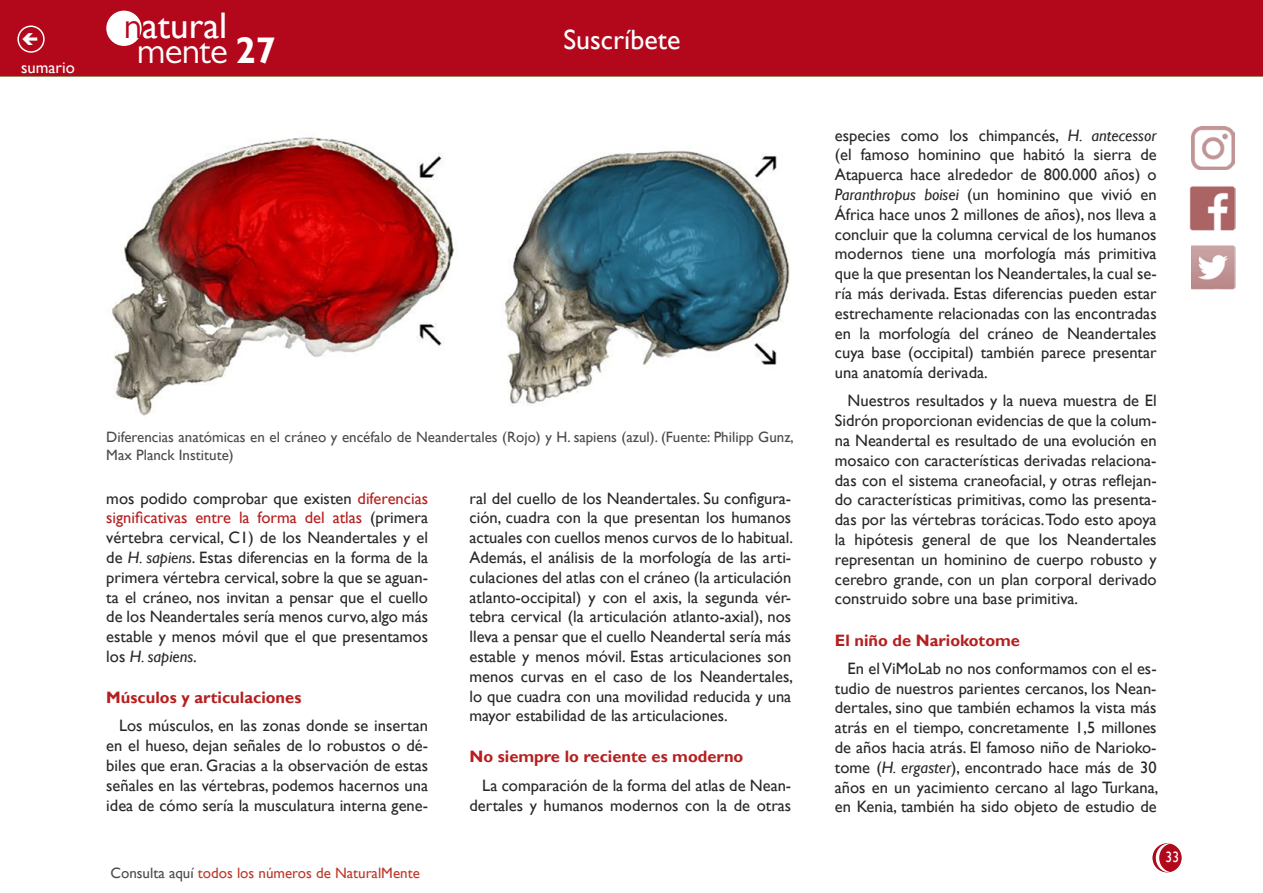
<style>
.page{position:relative;width:1263px;height:893px;background:#fff}
.page>*{position:absolute;margin:0;border:0;box-sizing:border-box;transform-origin:0 0}
.t1{font:37.05px "Gill Sans";color:#fff}
.t2{font:37.05px "Gill Sans MT Pro";letter-spacing:-.02em;color:#fff}
.t3{font:27.9px "Gill Sans";color:#fff}
.t4{font:16.5px/19.8px "Gill Sans";color:#282829;text-align:justify}
.t5{font:700 16.5px "Gill Sans";color:#b61f1f}
.t6{font:16.5px "Gill Sans";color:#fff}
.t7{font:15px/18px "Gill Sans";color:#4b4b4d}
.t8{font:15px "Gill Sans";color:#bd392b}
.t9{font:15px "Gill Sans";color:#fff;scale:.9 1}
.s1{font-family:"Gill Sans MT Pro";color:#b3071b}
.s2{font-family:"Gill Sans";font-weight:700}
.s3{color:#b61f1f}
.s4{font-style:italic}
.s5{color:#4b4b4d}
</style>
<div class="page">
<img style="left:1190px;top:186px;width:45px;height:44px">
<img style="left:1191px;top:246px;width:44px;height:44px">
<div style="left:1153px;top:844px;width:28px;height:28px;background:#b3071b;border-radius:50%"></div>
<div style="left:1152px;top:843px;width:29px;height:29px;border:2px solid #b3071b;border-radius:50%"></div>
<div style="left:0;top:0;width:1263px;height:76px;background:#b3071b"></div>
<div style="left:107px;top:11px;width:34px;height:34px;background:#fff;border-radius:50%"></div>
<div style="left:106px;top:11px;width:36px;height:35px;border:2px solid #fff;border-radius:50%"></div>
<svg style="left:1155px;top:843px;width:16px;height:29px"></svg>
<div style="left:17px;top:26px;width:28px;height:27px;border:2px solid #fff;border-radius:50%"></div>
<img style="left:1191px;top:127px;width:43px;height:43px">
<img style="left:112px;top:137px;width:678px;height:279px">
<p class="t6" style="left:21px;top:58px;width:55px">sumario</p>
<h1 class="t1" style="left:124px;top:4px;width:105px"><span class="s1">n</span>atural</h1>
<h1 class="t2" style="left:137px;top:29px;width:140px">mente <span class="s2">27</span></h1>
<h2 class="t3" style="left:563px;top:23px;width:118px">Suscríbete</h2>
<p class="t7" style="left:106px;top:428px;width:689px">Diferencias anatómicas en el cráneo y encéfalo de Neandertales (Rojo) y H. sapiens (azul). (Fuente: Philipp Gunz,<br>Max Planck Institute)</p>
<p class="t4" style="left:106px;top:488px;width:323px">mos podido comprobar que existen <span class="s3">diferencias significativas entre la forma del atlas</span> (primera vértebra cervical, C1) de los Neandertales y el de <span class="s4">H. sapiens</span>. Estas diferencias en la forma de la primera vértebra cervical, sobre la que se aguan&shy;ta el cráneo, nos invitan a pensar que el cuello de los Neandertales sería menos curvo, algo más estable y menos móvil que el que presentamos los <span class="s4">H. sapiens</span>.</p>
<p class="t5" style="left:106px;top:688px;width:197px">Músculos y articulaciones</p>
<p class="t4" style="left:106px;top:716px;width:323px;text-indent:13px">Los músculos, en las zonas donde se insertan en el hueso, dejan señales de lo robustos o dé&shy;biles que eran. Gracias a la observación de estas señales en las vértebras, podemos hacernos una idea de cómo sería la musculatura interna gene-</p>
<p class="t8" style="left:110px;top:864px;width:311px"><span class="s5">Consulta aquí</span> todos los números de NaturalMente</p>
<p class="t4" style="left:469px;top:488px;width:325px">ral del cuello de los Neandertales. Su configura&shy;ción, cuadra con la que presentan los humanos actuales con cuellos menos curvos de lo habitual.<br>Además, el análisis de la morfología de las arti&shy;culaciones del atlas con el cráneo (la articulación atlanto-occipital) y con el axis, la segunda vér&shy;tebra cervical (la articulación atlanto-axial), nos lleva a pensar que el cuello Neandertal sería más estable y menos móvil. Estas articulaciones son menos curvas en el caso de los Neandertales, lo que cuadra con una movilidad reducida y una mayor estabilidad de las articulaciones.</p>
<p class="t5" style="left:469px;top:747px;width:275px">No siempre lo reciente es moderno</p>
<p class="t4" style="left:469px;top:776px;width:323px;text-align:right">La comparación de la forma del atlas de Nean&shy;dertales y humanos modernos con la de otras</p>
<p class="t4" style="left:835px;top:125px;width:323px">especies como los chimpancés, <span class="s4">H. antecessor </span>(el famoso hominino que habitó la sierra de Atapuerca hace alrededor de 800.000 años) o <span class="s4">Paranthropus boisei</span> (un hominino que vivió en África hace unos 2 millones de años), nos lleva a concluir que la columna cervical de los humanos modernos tiene una morfología más primitiva que la que presentan los Neandertales, la cual se&shy;ría más derivada. Estas diferencias pueden estar estrechamente relacionadas con las encontradas en la morfología del cráneo de Neandertales cuya base (occipital) también parece presentar una anatomía derivada.</p>
<p class="t4" style="left:835px;top:391px;width:323px;text-indent:13px">Nuestros resultados y la nueva muestra de El Sidrón proporcionan evidencias de que la colum&shy;na Neandertal es resultado de una evolución en mosaico con características derivadas relaciona&shy;das con el sistema craneofacial, y otras reflejan&shy;do características primitivas, como las presenta&shy;das por las vértebras torácicas. Todo esto apoya la hipótesis general de que los Neandertales representan un hominino de cuerpo robusto y cerebro grande, con un plan corporal derivado construido sobre una base primitiva.</p>
<p class="t5" style="left:835px;top:630px;width:187px">El niño de Nariokotome</p>
<p class="t4" style="left:835px;top:659px;width:325px;text-indent:13px">En el ViMoLab no nos conformamos con el es&shy;tudio de nuestros parientes cercanos, los Nean&shy;dertales, sino que también echamos la vista más atrás en el tiempo, concretamente 1,5 millones de años hacia atrás. El famoso niño de Narioko&shy;tome (<span class="s4">H. ergaster</span>), encontrado hace más de 30 años en un yacimiento cercano al lago Turkana, en Kenia, también ha sido objeto de estudio de</p>
<p class="t9" style="left:1165px;top:849px;width:16px">33</p>
</div>
